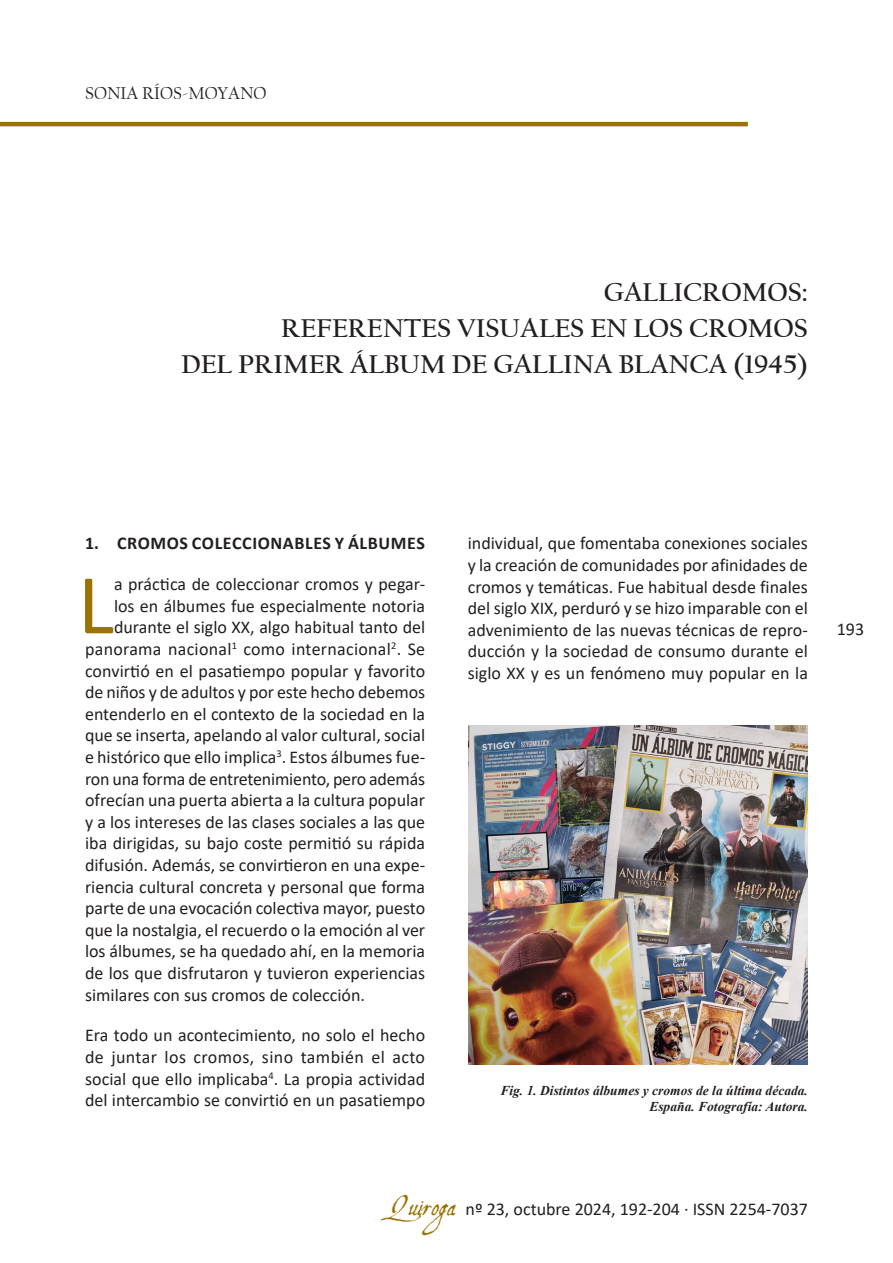
<style>
.page{position:relative;width:893px;height:1263px;background:#fff}
.page>*{position:absolute;margin:0;border:0;box-sizing:border-box;transform-origin:0 0}
.t1{font:86.1px "Calibri";color:#9b7305}
.t2{font:700 27px/36px "Californian FB";color:#231f20;text-align:right}
.t3{font:18px/21.6px "Calibri";color:#231f20;text-align:justify}
.t4{font:700 18px "Calibri";letter-spacing:.035em;color:#231f20}
.t5{font:18px "Californian FB";color:#231f20}
.t6{font:italic 700 13.5px/16.2px "Times New Roman";color:#231f20;text-align:right}
.s1{font-family:"Aquiline";font-size:27px;color:#9b7305}
</style>
<div class="page">
<hr style="left:0;top:122px;width:748px;height:4px;background:#9b7305">
<img style="left:469px;top:725px;width:339px;height:339px">
<p class="t5" style="left:85px;top:83px;width:179px">SONIA RÍO S-MOYANO</p>
<h2 class="t2" style="left:181px;top:274px;width:628px">GALLICROMOS:<br>REFERENTES VISUALES EN LOS CROMOS<br>DEL PRIMER ÁLBUM DE GALLINA BLANCA (1945)</h2>
<p class="t4" style="left:85px;top:531px;width:341px">1. CROMOS COLECCIONABLES Y ÁLBUMES</p>
<h1 class="t1" style="left:78px;top:545px;width:38px">L</h1>
<p class="t3" style="left:114px;top:573px;width:313px">a práctica de coleccionar cromos y pegar-</p>
<p class="t3" style="left:114px;top:594px;width:313px">los en álbumes fue especialmente notoria</p>
<p class="t3" style="left:114px;top:616px;width:313px">durante el siglo XX, algo habitual tanto del</p>
<p class="t3" style="left:85px;top:638px;width:342px">panorama nacional<sup>1</sup> como internacional<sup>2</sup>. Se</p>
<p class="t3" style="left:85px;top:659px;width:342px">convirtió en el pasatiempo popular y favorito</p>
<p class="t3" style="left:85px;top:681px;width:342px">de niños y de adultos y por este hecho debemos</p>
<p class="t3" style="left:85px;top:702px;width:342px">entenderlo en el contexto de la sociedad en la</p>
<p class="t3" style="left:85px;top:724px;width:342px">que se inserta, apelando al valor cultural, social</p>
<p class="t3" style="left:85px;top:746px;width:342px">e histórico que ello implica<sup>3</sup>. Estos álbumes fue-</p>
<p class="t3" style="left:85px;top:767px;width:342px">ron una forma de entretenimiento, pero además</p>
<p class="t3" style="left:85px;top:789px;width:342px">ofrecían una puerta abierta a la cultura popular</p>
<p class="t3" style="left:85px;top:810px;width:342px">y a los intereses de las clases sociales a las que</p>
<p class="t3" style="left:85px;top:832px;width:342px">iba dirigidas, su bajo coste permitió su rápida</p>
<p class="t3" style="left:85px;top:854px;width:342px">difusión. Además, se convirtieron en una expe-</p>
<p class="t3" style="left:85px;top:875px;width:342px">riencia cultural concreta y personal que forma</p>
<p class="t3" style="left:85px;top:897px;width:342px">parte de una evocación colectiva mayor, puesto</p>
<p class="t3" style="left:85px;top:918px;width:342px">que la nostalgia, el recuerdo o la emoción al ver</p>
<p class="t3" style="left:85px;top:940px;width:342px">los álbumes, se ha quedado ahí, en la memoria</p>
<p class="t3" style="left:85px;top:962px;width:342px">de los que disfrutaron y tuvieron experiencias</p>
<p class="t3" style="left:85px;top:983px;width:282px">similares con sus cromos de colección.</p>
<p class="t3" style="left:85px;top:1024px;width:342px">Era todo un acontecimiento, no solo el hecho de juntar los cromos, sino también el acto social que ello implicaba<sup>4</sup>. La propia actividad del intercambio se convirtió en un pasatiempo</p>
<p class="t3" style="left:468px;top:532px;width:342px">individual, que fomentaba conexiones sociales y la creación de comunidades por afinidades de cromos y temáticas. Fue habitual desde finales del siglo XIX, perduró y se hizo imparable con el advenimiento de las nuevas técnicas de repro&shy;ducción y la sociedad de consumo durante el siglo XX y es un fenómeno muy popular en la</p>
<p class="t3" style="left:837px;top:617px;width:29px">193</p>
<p class="t6" style="left:500px;top:1081px;width:309px">Fig. 1. Distintos álbumes y cromos de la última década.<br>España. Fotografía: Autora.</p>
<p class="t3" style="left:389px;top:1198px;width:420px"><span class="s1">Quiroga</span> nº 23, octubre 2024, 192-204 · ISSN 2254-7037</p>
</div>
